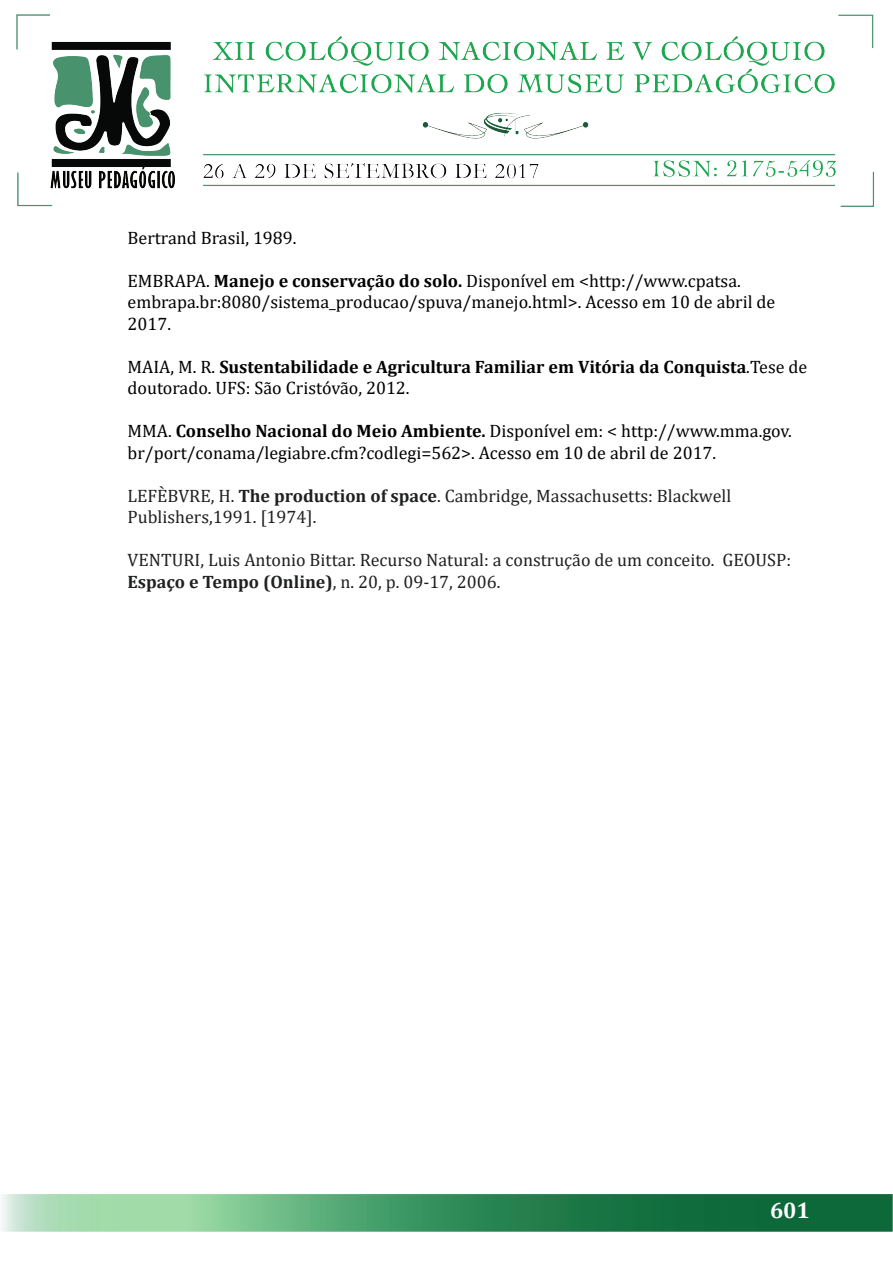
<style>
.page{position:relative;width:893px;height:1263px;background:#fff}
.page>*{position:absolute;margin:0;border:0;box-sizing:border-box;transform-origin:0 0}
.t1{font:700 22.5px "Cambria";color:#fff}
.t2{font:18px/21.6px "Cambria";color:#000}
.t3{font:18px/21.6px "Cambria";color:#1f2020}
.t4{font:700 18px/21.6px "Cambria";color:#000}
.s1{font-weight:700}
.s2{font-weight:400}
</style>
<div class="page">
<img style="left:2px;top:14px;width:890px;height:1218px">
<p class="t2" style="left:128px;top:227px;width:171px">Bertrand Brasil, 1989.</p>
<p class="t2" style="left:128px;top:269px;width:649px">EMBRAPA. <span class="s1">Manejo e conservação do solo.</span> Disponível em &lt;http://www.cpatsa. embrapa.br:8080/sistema_producao/spuva/manejo.html&gt;. Acesso em 10 de abril de<br>2017.</p>
<p class="t4" style="left:128px;top:355px;width:681px"><span class="s2">MAIA, M. R.</span> Sustentabilidade e Agricultura Familiar em Vitória da Conquista<span class="s2">.Tese de doutorado. UFS: São Cristóvão, 2012.</span></p>
<p class="t2" style="left:128px;top:420px;width:666px">MMA. <span class="s1">Conselho Nacional do Meio Ambiente.</span> Disponível em: &lt; http://www.mma.gov. br/port/conama/legiabre.cfm?codlegi=562&gt;. Acesso em 10 de abril de 2017.</p>
<p class="t3" style="left:128px;top:484px;width:605px">LEFÈBVRE, H. <span class="s1">The production of space</span>. Cambridge, Massachusetts: Blackwell<br>Publishers,1991. [1974].</p>
<p class="t3" style="left:128px;top:549px;width:665px">VENTURI, Luis Antonio Bittar. Recurso Natural: a construção de um conceito. GEOUSP:<br><span class="s1">Espaço e Tempo (Online)</span>, n. 20, p. 09-17, 2006.</p>
<p class="t1" style="left:770px;top:1195px;width:41px">601</p>
</div>
